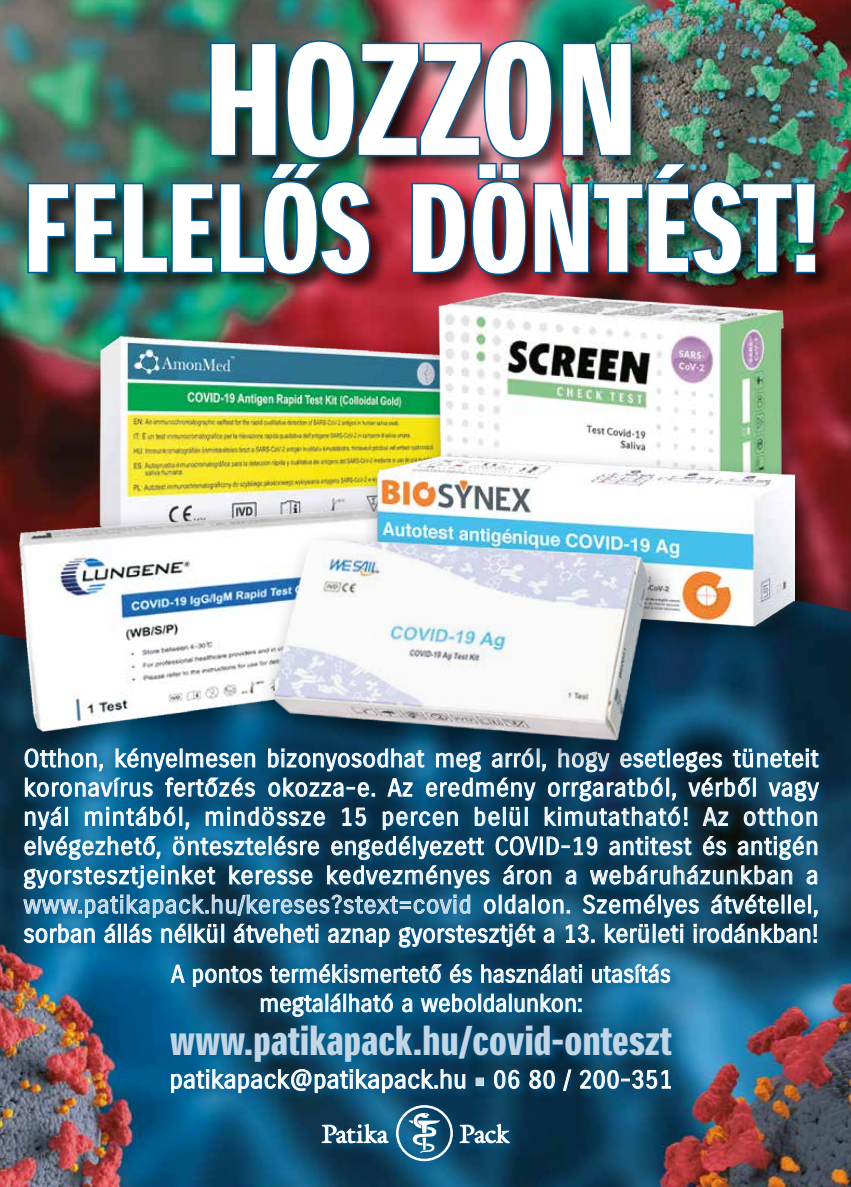
<style>
.page{position:relative;width:851px;height:1187px;background:#fff}
.page>*{position:absolute;margin:0;border:0;box-sizing:border-box;transform-origin:0 0}
.t1{font:153.75px "Suzuki CE Headline";color:#fff}
.t2{font:121.5px "Suzuki CE Headline";color:#fff}
.t3{font:40.05px "Suzuki CE Headline";letter-spacing:.005em;color:#c2d6e5;scale:1.06 1}
.t4{font:25.35px "Suzuki CE";color:#fff}
.t5{font:24.6px/29.2px "Suzuki CE";color:#fff;text-align:justify}
.t6{font:23.85px/29.2px "Suzuki CE";color:#fff;text-align:center}
.s1{color:#c2d6e5}
.s2{font-family:"Minion Pro";color:#c2d6e5}
</style>
<div class="page">
<img style="left:0;top:0;width:850px;height:553px">
<div style="left:88px;top:324px;width:394px;height:250px;background:#000;opacity:.5"></div>
<img style="left:88px;top:330px;width:334px;height:164px">
<img style="left:0;top:591px;width:850px;height:595px">
<svg style="left:317px;top:1103px;width:203px;height:69px;background:#0c4260"></svg>
<svg style="left:321px;top:1123px;width:68px;height:20px"></svg>
<svg style="left:459px;top:1123px;width:51px;height:20px"></svg>
<svg style="left:395px;top:1104px;width:58px;height:57px"></svg>
<div style="left:27px;top:41px;width:807px;height:252px;background:#000;opacity:.6"></div>
<img style="left:26px;top:39px;width:791px;height:238px">
<div style="left:422px;top:282px;width:393px;height:288px;background:#000;opacity:.5"></div>
<img style="left:436px;top:290px;width:353px;height:155px">
<img style="left:18px;top:743px;width:811px;height:360px">
<svg style="left:23px;top:748px;width:796px;height:200px;background:#356a88"></svg>
<svg style="left:170px;top:964px;width:15px;height:19px"></svg>
<svg style="left:192px;top:965px;width:71px;height:22px;background:#476f86"></svg>
<svg style="left:269px;top:963px;width:174px;height:20px;background:#5083a0"></svg>
<svg style="left:449px;top:963px;width:23px;height:20px"></svg>
<svg style="left:480px;top:963px;width:102px;height:20px;background:#547c94"></svg>
<svg style="left:591px;top:963px;width:79px;height:20px;background:#6199b8"></svg>
<svg style="left:260px;top:994px;width:63px;height:23px"></svg>
<svg style="left:330px;top:993px;width:12px;height:19px"></svg>
<div style="left:343px;top:993px;width:3px;height:18px;border:1px solid #fff"></div>
<svg style="left:348px;top:993px;width:45px;height:19px"></svg>
<svg style="left:401px;top:997px;width:11px;height:15px"></svg>
<svg style="left:420px;top:993px;width:56px;height:20px"></svg>
<div style="left:478px;top:993px;width:3px;height:18px;border:1px solid #fff"></div>
<svg style="left:483px;top:993px;width:98px;height:19px;background:#5284a0"></svg>
<svg style="left:171px;top:1068px;width:294px;height:28px;background:#3a7293"></svg>
<div style="left:475px;top:1077px;width:9px;height:8px;border:1px solid #fff"></div>
<svg style="left:493px;top:1069px;width:27px;height:20px"></svg>
<svg style="left:529px;top:1069px;width:26px;height:20px"></svg>
<svg style="left:562px;top:1068px;width:10px;height:23px"></svg>
<svg style="left:579px;top:1069px;width:92px;height:20px;background:#49768f"></svg>
<div style="left:4px;top:494px;width:415px;height:268px;background:#000;opacity:.5"></div>
<img style="left:4px;top:494px;width:356px;height:254px">
<div style="left:360px;top:445px;width:466px;height:218px;background:#000;opacity:.5"></div>
<img style="left:376px;top:451px;width:418px;height:176px">
<div style="left:258px;top:529px;width:421px;height:247px;background:#000;opacity:.5"></div>
<img style="left:274px;top:539px;width:376px;height:205px">
<h1 class="t1" style="left:204px;top:13px;width:434px">Hozzon</h1>
<h2 class="t2" style="left:23px;top:159px;width:797px">Felelős Döntést!</h2>
<p class="t5" style="left:23px;top:744px;width:797px">Otthon, kényelmesen bizonyosodhat meg arról, hogy esetleges tüneteit koronavírus fertőzés okozza-e. Az eredmény orrgaratból, vérből vagy nyál mintából, mindössze 15 percen belül kimutatható! Az otthon elvégezhető, öntesztelésre engedélyezett COVID-19 antitest és antigén gyorstesztjeinket keresse kedvezményes áron a webáruházunkban a <span class="s1">www.patikapack.hu/kereses?stext=covid</span> oldalon. Személyes átvétellel, sorban állás nélkül átveheti aznap gyorstesztjét a 13. kerületi irodánkban!</p>
<p class="t6" style="left:171px;top:959px;width:501px">A pontos termékismertető és használati utasítás megtalálható a weboldalunkon:</p>
<h3 class="t3" style="left:170px;top:1017px;width:474px">www.patikapack.hu/covid-onteszt</h3>
<p class="t4" style="left:169px;top:1064px;width:504px">patikapack@patikapack.hu <span class="s2">■</span> 06 80 / 200-351</p>
</div>
